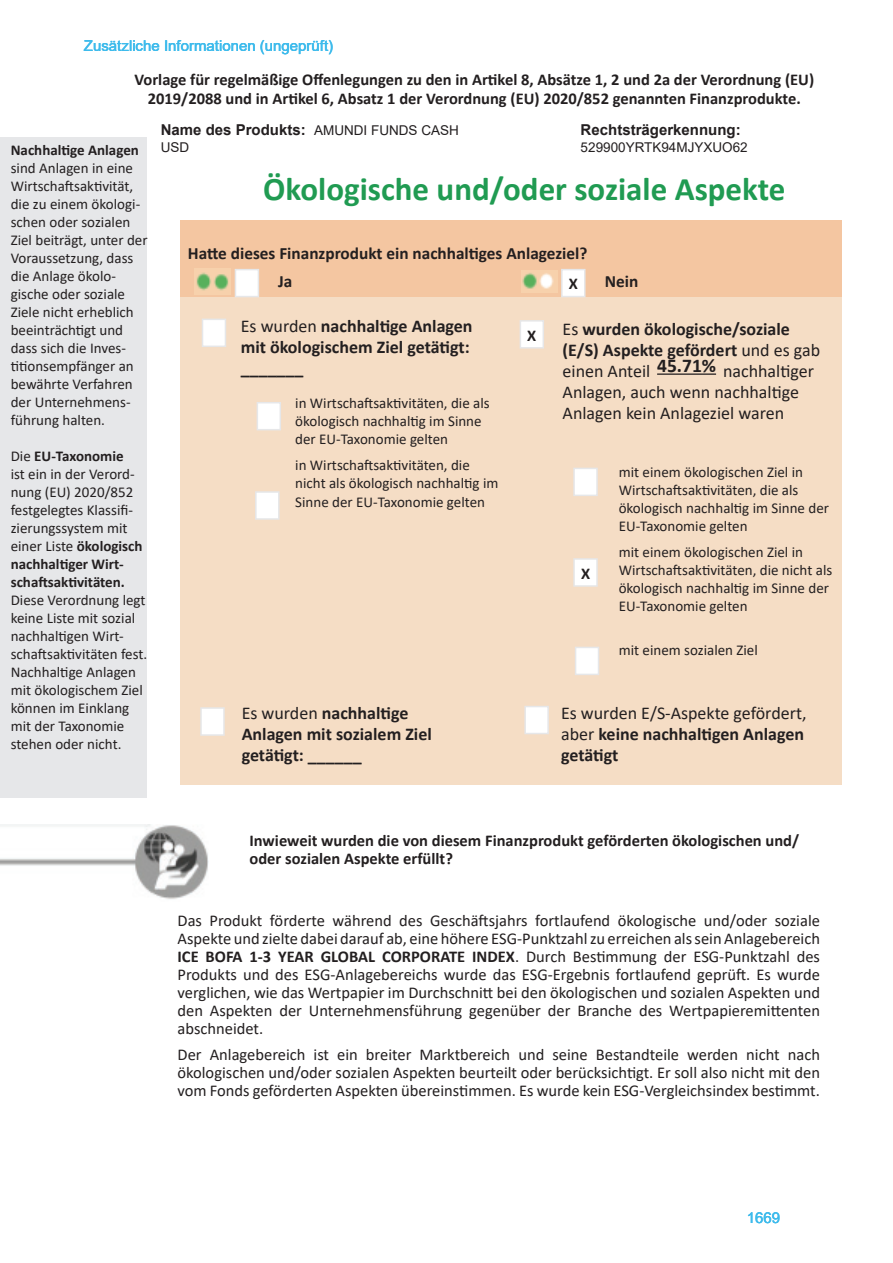
<style>
.page{position:relative;width:893px;height:1263px;background:#fff}
.page>*{position:absolute;margin:0;border:0;box-sizing:border-box;transform-origin:0 0}
.t1{font:700 33px "Calibri";color:#209b52}
.t2{font:18px/21px "Calibri";color:#231f20}
.t3{font:700 18px/21px "Calibri";color:#231f20}
.t4{font:700 17.25px/28.5px "Calibri";color:#231f20}
.t5{font:16.5px/18px "Calibri";color:#231f20;text-align:justify}
.t6{font:700 16.5px/19.8px "Calibri";color:#231f20;text-align:center}
.t7{font:15px/18px "Calibri";color:#231f20}
.t8{font:700 15px "Arial";color:#231f20}
.t9{font:15px "Arial";color:#3ebbec}
.t10{font:700 15px "Calibri";color:#231f20}
.t11{font:13.5px "Arial";color:#231f20}
.s1{font-weight:400;font-size:13.5px}
.s2{font-weight:700}
.s3{font-weight:400}
</style>
<div class="page">
<div style="left:0;top:137px;width:147px;height:661px;background:#e6e7e9"></div>
<div style="left:181px;top:220px;width:661px;height:77px;background:#f4c6a1"></div>
<div style="left:181px;top:297px;width:661px;height:488px;background:#f5ddc5"></div>
<div style="left:235px;top:269px;width:24px;height:28px;background:#fff;border:2px solid #e6e7e9"></div>
<div style="left:562px;top:270px;width:23px;height:27px;background:#fff"></div>
<div style="left:561px;top:269px;width:24px;height:28px;border:2px solid #e6e7e9"></div>
<div style="left:202px;top:319px;width:24px;height:28px;background:#fff;border:2px solid #e6e7e9"></div>
<div style="left:257px;top:402px;width:24px;height:28px;background:#fff;border:2px solid #e6e7e9"></div>
<div style="left:255px;top:491px;width:25px;height:29px;background:#fff;border:2px solid #e6e7e9"></div>
<div style="left:200px;top:707px;width:25px;height:29px;background:#fff;border:2px solid #e6e7e9"></div>
<div style="left:520px;top:321px;width:23px;height:27px;background:#fff"></div>
<div style="left:520px;top:320px;width:24px;height:29px;border:2px solid #e6e7e9"></div>
<div style="left:573px;top:468px;width:25px;height:28px;background:#fff;border:2px solid #e6e7e9"></div>
<div style="left:574px;top:559px;width:23px;height:27px;background:#fff"></div>
<div style="left:573px;top:558px;width:25px;height:29px;border:2px solid #e6e7e9"></div>
<div style="left:575px;top:647px;width:24px;height:28px;background:#fff;border:2px solid #e6e7e9"></div>
<div style="left:524px;top:706px;width:25px;height:28px;background:#fff;border:2px solid #e6e7e9"></div>
<hr style="left:657px;top:373px;width:59px;height:2px;background:#231f20">
<img style="left:194px;top:269px;width:36px;height:25px">
<img style="left:521px;top:270px;width:36px;height:23px">
<img style="left:0;top:825px;width:209px;height:74px">
<p class="t9" style="left:84px;top:36px;width:251px">Zusätzliche Informationen (ungeprüft)</p>
<p class="t6" style="left:135px;top:69px;width:681px">Vorlage für regelmäßige Offenlegungen zu den in Artikel 8, Absätze 1, 2 und 2a der Verordnung (EU)<br>2019/2088 und in Artikel 6, Absatz 1 der Verordnung (EU) 2020/852 genannten Finanzprodukte.</p>
<p class="t8" style="left:161px;top:119px;width:300px">Name des Produkts: <span class="s1">AMUNDI FUNDS CASH</span></p>
<p class="t11" style="left:161px;top:137px;width:30px">USD</p>
<p class="t8" style="left:581px;top:119px;width:162px">Rechtsträgerkennung:</p>
<p class="t10" style="left:11px;top:139px;width:130px">Nachhaltige Anlagen</p>
<p class="t11" style="left:581px;top:137px;width:169px">529900YRTK94MJYXUO62</p>
<p class="t7" style="left:11px;top:158px;width:138px">sind Anlagen in eine<br>Wirtschaftsaktivität, die zu einem ökologi&shy;schen oder sozialen<br>Ziel beiträgt, unter der<br>Voraussetzung, dass die Anlage ökolo&shy;gische oder soziale<br>Ziele nicht erheblich beeinträchtigt und dass sich die Inves&shy;titionsempfänger an bewährte Verfahren der Unternehmens&shy;führung halten.</p>
<p class="t7" style="left:11px;top:446px;width:133px">Die <span class="s2">EU-Taxonomie<br></span>ist ein in der Verord&shy;nung (EU) 2020/852 festgelegtes Klassifi&shy;zierungssystem mit einer Liste <span class="s2">ökologisch nachhaltiger Wirt&shy;schaftsaktivitäten.</span></p>
<p class="t7" style="left:11px;top:590px;width:138px">Diese Verordnung legt keine Liste mit sozial nachhaltigen Wirt&shy;schaftsaktivitäten fest.<br>Nachhaltige Anlagen mit ökologischem Ziel können im Einklang mit der Taxonomie stehen oder nicht.</p>
<h1 class="t1" style="left:263px;top:166px;width:524px">Ökologische und/oder soziale Aspekte</h1>
<p class="t4" style="left:278px;top:238px;width:311px;text-indent:-90px">Hatte dieses Finanzprodukt ein nachhaltiges Anlageziel?<br>Ja</p>
<p class="t6" style="left:569px;top:274px;width:11px">X</p>
<p class="t4" style="left:605px;top:267px;width:35px">Nein</p>
<p class="t3" style="left:241px;top:315px;width:233px"><span class="s3">Es wurden</span> nachhaltige Anlagen mit ökologischem Ziel getätigt: _______</p>
<p class="t2" style="left:563px;top:318px;width:259px">Es <span class="s2">wurden ökologische/soziale (E/S) Aspekte gefördert</span> und es gab einen Anteil <sup>45.71%</sup> nachhaltiger<br>Anlagen, auch wenn nachhaltige<br>Anlagen kein Anlageziel waren</p>
<p class="t6" style="left:527px;top:325px;width:11px">X</p>
<p class="t7" style="left:295px;top:394px;width:196px">in Wirtschaftsaktivitäten, die als ökologisch nachhaltig im Sinne der EU-Taxonomie gelten</p>
<p class="t7" style="left:295px;top:456px;width:205px">in Wirtschaftsaktivitäten, die nicht als ökologisch nachhaltig im<br>Sinne der EU-Taxonomie gelten</p>
<p class="t7" style="left:619px;top:462px;width:212px">mit einem ökologischen Ziel in<br>Wirtschaftsaktivitäten, die als ökologisch nachhaltig im Sinne der<br>EU-Taxonomie gelten</p>
<p class="t7" style="left:619px;top:543px;width:215px">mit einem ökologischen Ziel in<br>Wirtschaftsaktivitäten, die nicht als ökologisch nachhaltig im Sinne der<br>EU-Taxonomie gelten</p>
<p class="t7" style="left:619px;top:640px;width:141px">mit einem sozialen Ziel</p>
<p class="t6" style="left:581px;top:563px;width:11px">X</p>
<p class="t3" style="left:242px;top:703px;width:192px"><span class="s3">Es wurden</span> nachhaltige<br>Anlagen mit sozialem Ziel getätigt: ______</p>
<p class="t2" style="left:561px;top:702px;width:247px">Es wurden E/S-Aspekte gefördert, aber <span class="s2">keine nachhaltigen Anlagen getätigt</span></p>
<p class="t6" style="left:250px;top:832px;width:551px;line-height:18px;text-align:left">Inwieweit wurden die von diesem Finanzprodukt geförderten ökologischen und/ oder sozialen Aspekte erfüllt?</p>
<p class="t5" style="left:178px;top:911px;width:644px">Das Produkt förderte während des Geschäftsjahrs fortlaufend ökologische und/oder soziale Aspekte und zielte dabei darauf ab, eine höhere ESG-Punktzahl zu erreichen als sein Anlagebereich <span class="s2">ICE BOFA 1-3 YEAR GLOBAL CORPORATE INDEX</span>. Durch Bestimmung der ESG-Punktzahl des Produkts und des ESG-Anlagebereichs wurde das ESG-Ergebnis fortlaufend geprüft. Es wurde verglichen, wie das Wertpapier im Durchschnitt bei den ökologischen und sozialen Aspekten und den Aspekten der Unternehmensführung gegenüber der Branche des Wertpapieremittenten abschneidet.</p>
<p class="t5" style="left:178px;top:1045px;width:644px">Der Anlagebereich ist ein breiter Marktbereich und seine Bestandteile werden nicht nach ökologischen und/oder sozialen Aspekten beurteilt oder berücksichtigt. Er soll also nicht mit den vom Fonds geförderten Aspekten übereinstimmen. Es wurde kein ESG-Vergleichsindex bestimmt.</p>
<p class="t9" style="left:747px;top:1207px;width:35px">1669</p>
</div>
